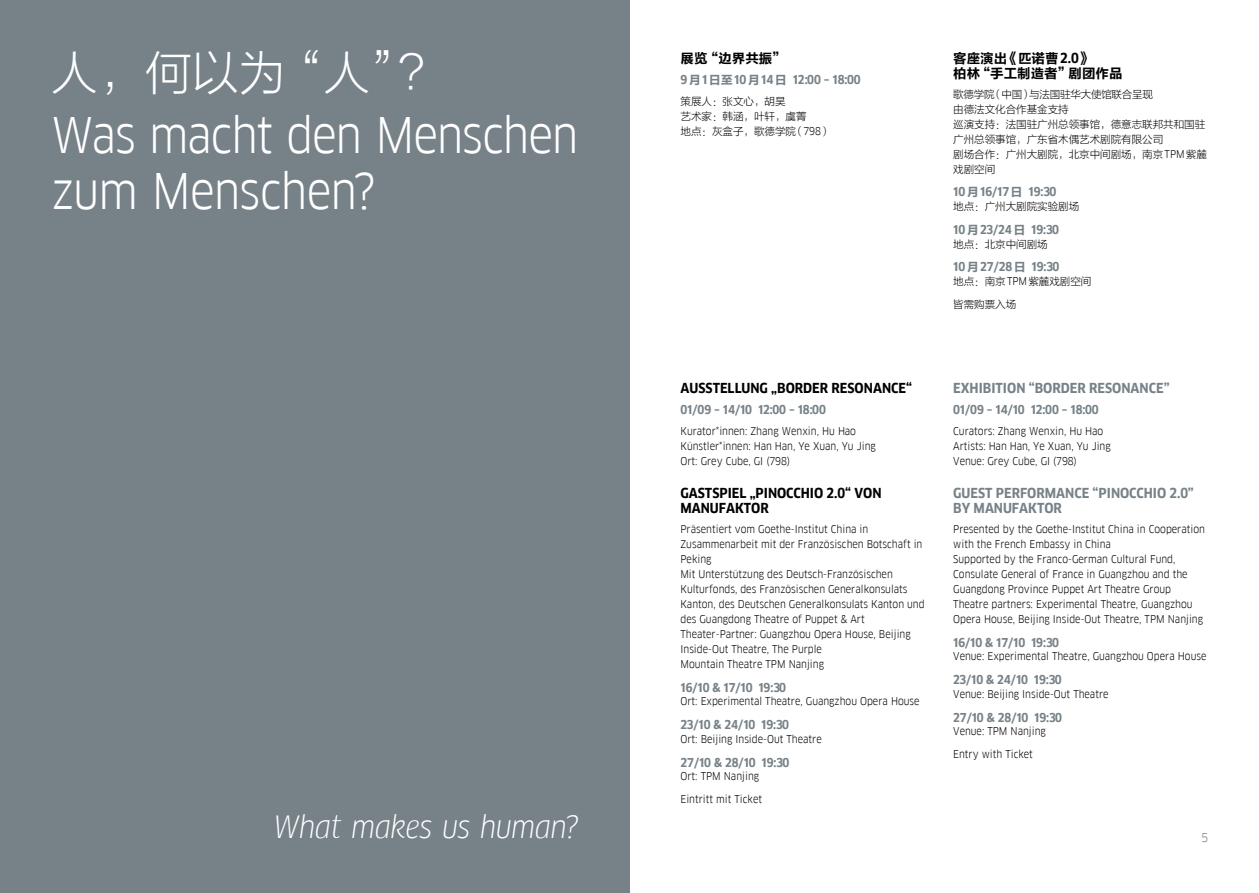
<style>
.page{position:relative;width:1259px;height:893px;background:#fff}
.page>*{position:absolute;margin:0;border:0;box-sizing:border-box;transform-origin:0 0}
.t1{font:48px/55.5px "Goethe FF Clan";letter-spacing:-.025em;color:#fff}
.t2{font:46.5px "FZLTXHK GBK1 0";color:#fff}
.t3{font:italic 30px "Goethe FF Clan";letter-spacing:-.01em;color:#fff}
.t4{font:700 13.5px/15px "Goethe FF Clan";color:#778288}
.t5{font:700 13.5px/15px "Goethe FF Clan";color:#000}
.t6{font:13.5px/15px "FZLTCHK GBK1 0";color:#000}
.t7{font:700 12px "Goethe FF Clan";color:#778288}
.t8{font:12px "Goethe FF Clan";color:#778288}
.t9{font:10.5px/15px "Goethe FF Clan";color:#000}
.t10{font:10.5px/15px "FZLTXHK GBK1 0";color:#000}
.s1{font-family:"FZLTCHK GBK1 0";font-weight:400}
.s2{font-family:"Goethe FF Clan"}
.s3{font-family:"Goethe FF Clan";font-weight:700}
</style>
<div class="page">
<div style="left:0;top:0;width:629px;height:893px;background:#778288"></div>
<hr style="left:629px;top:0;width:1px;height:893px;background:#778288">
<h2 class="t2" style="left:51px;top:47px;width:396px">人，何以为“人”？</h2>
<h1 class="t1" style="left:51px;top:108px;width:529px">Was macht den Menschen zum Menschen?</h1>
<h3 class="t3" style="left:273px;top:809px;width:307px">What makes us human?</h3>
<p class="t6" style="left:680px;top:51px;width:107px">展览“边界共振”</p>
<p class="t7" style="left:680px;top:72px;width:182px">9<span class="s1">月</span>1<span class="s1">日至</span>10<span class="s1">月</span>14<span class="s1">日</span> 12:00 – 18:00</p>
<p class="t10" style="left:680px;top:94px;width:151px">策展人：张文心，胡昊<br>艺术家：韩涵，叶轩，虞菁<br>地点：灰盒子，歌德学院（<span class="s2">798</span>）</p>
<p class="t5" style="left:680px;top:380px;width:233px">AUSSTELLUNG „BORDER RESONANCE“</p>
<p class="t7" style="left:680px;top:403px;width:147px">01/09 – 14/10 12:00 – 18:00</p>
<p class="t9" style="left:680px;top:424px;width:197px">Kurator*innen: Zhang Wenxin, Hu Hao<br>Künstler*innen: Han Han, Ye Xuan, Yu Jing<br>Ort: Grey Cube, GI (798)</p>
<p class="t5" style="left:680px;top:485px;width:203px">GASTSPIEL „PI NOCCHIO 2.0“ VON<br>MANUFAKTOR</p>
<p class="t9" style="left:680px;top:521px;width:246px">Präsentiert vom Goethe-Institut China in Zusammenarbeit mit der Französischen Botschaft in Peking<br>Mit Unterstützung des Deutsch-Französischen Kulturfonds, des Französischen Generalkonsulats Kanton, des Deutschen Generalkonsulats Kanton und des Guangdong Theatre of Puppet &amp; Art Theater-Partner: Guangzhou Opera House, Beijing Inside-Out Theatre, The Purple<br>Mountain Theatre TPM Nanjing</p>
<p class="t7" style="left:680px;top:680px;width:107px">16/10 &amp; 17/10 19:30</p>
<p class="t9" style="left:680px;top:694px;width:241px">Ort: Experimental Theatre, Guangzhou Opera House</p>
<p class="t7" style="left:680px;top:718px;width:110px">23/10 &amp; 24/10 19:30</p>
<p class="t9" style="left:680px;top:731px;width:143px">Ort: Beijing Inside-Out Theatre</p>
<p class="t7" style="left:680px;top:755px;width:110px">27/10 &amp; 28/10 19:30</p>
<p class="t9" style="left:680px;top:765px;width:83px;line-height:22.5px">Ort: TPM Nanjing<br>Eintritt mit Ticket</p>
<p class="t6" style="left:953px;top:51px;width:171px">客座演出《匹诺曹<span class="s3">2.0</span>》<br>柏林“手工制造者”剧团作品</p>
<p class="t10" style="left:953px;top:87px;width:255px">歌德学院（中国）与法国驻华大使馆联合呈现<br>由德法文化合作基金支持<br>巡演支持：法国驻广州总领事馆，德意志联邦共和国驻广州总领事馆，广东省木偶艺术剧院有限公司<br>剧场合作：广州大剧院，北京中间剧场，南京<span class="s2">TPM</span>紫麓戏剧空间</p>
<p class="t7" style="left:953px;top:185px;width:104px">10<span class="s1">月</span>16/17<span class="s1">日</span> 19:30</p>
<p class="t10" style="left:953px;top:199px;width:127px">地点：广州大剧院实验剧场</p>
<p class="t7" style="left:953px;top:222px;width:107px">10<span class="s1">月</span>23/24<span class="s1">日</span> 19:30</p>
<p class="t10" style="left:953px;top:237px;width:96px">地点：北京中间剧场</p>
<p class="t7" style="left:953px;top:260px;width:108px">10<span class="s1">月</span>27/28<span class="s1">日</span> 19:30</p>
<p class="t10" style="left:953px;top:270px;width:140px;line-height:22.5px">地点：南京<span class="s2">TPM</span>紫麓戏剧空间皆需购票入场</p>
<p class="t4" style="left:953px;top:380px;width:218px">EXHIBITION “BORDER RESONANCE”</p>
<p class="t7" style="left:953px;top:403px;width:147px">01/09 – 14/10 12:00 – 18:00</p>
<p class="t9" style="left:953px;top:424px;width:159px">Curators: Zhang Wenxin, Hu Hao<br>Artists: Han Han, Ye Xuan, Yu Jing<br>Venue: Grey Cube, GI (798)</p>
<p class="t4" style="left:953px;top:485px;width:242px">GUEST PERFORMANCE “PI NOCCHIO 2.0”<br>BY MANUFAKTOR</p>
<p class="t9" style="left:953px;top:521px;width:253px">Presented by the Goethe-Institut China in Cooperation with the French Embassy in China<br>Supported by the Franco-German Cultural Fund, Consulate General of France in Guangzhou and the Guangdong Province Puppet Art Theatre Group Theatre partners: Experimental Theatre, Guangzhou Opera House, Beijing Inside-Out Theatre, TPM Nanjing</p>
<p class="t7" style="left:953px;top:635px;width:107px">16/10 &amp; 17/10 19:30</p>
<p class="t9" style="left:953px;top:649px;width:255px">Venue: Experimental Theatre, Guangzhou Opera House</p>
<p class="t7" style="left:953px;top:673px;width:110px">23/10 &amp; 24/10 19:30</p>
<p class="t9" style="left:953px;top:686px;width:157px">Venue: Beijing Inside-Out Theatre</p>
<p class="t7" style="left:953px;top:710px;width:110px">27/10 &amp; 28/10 19:30</p>
<p class="t9" style="left:953px;top:720px;width:94px;line-height:22.5px">Venue: TPM Nanjing<br>Entry with Ticket</p>
<p class="t8" style="left:1201px;top:830px;width:8px">5</p>
</div>
